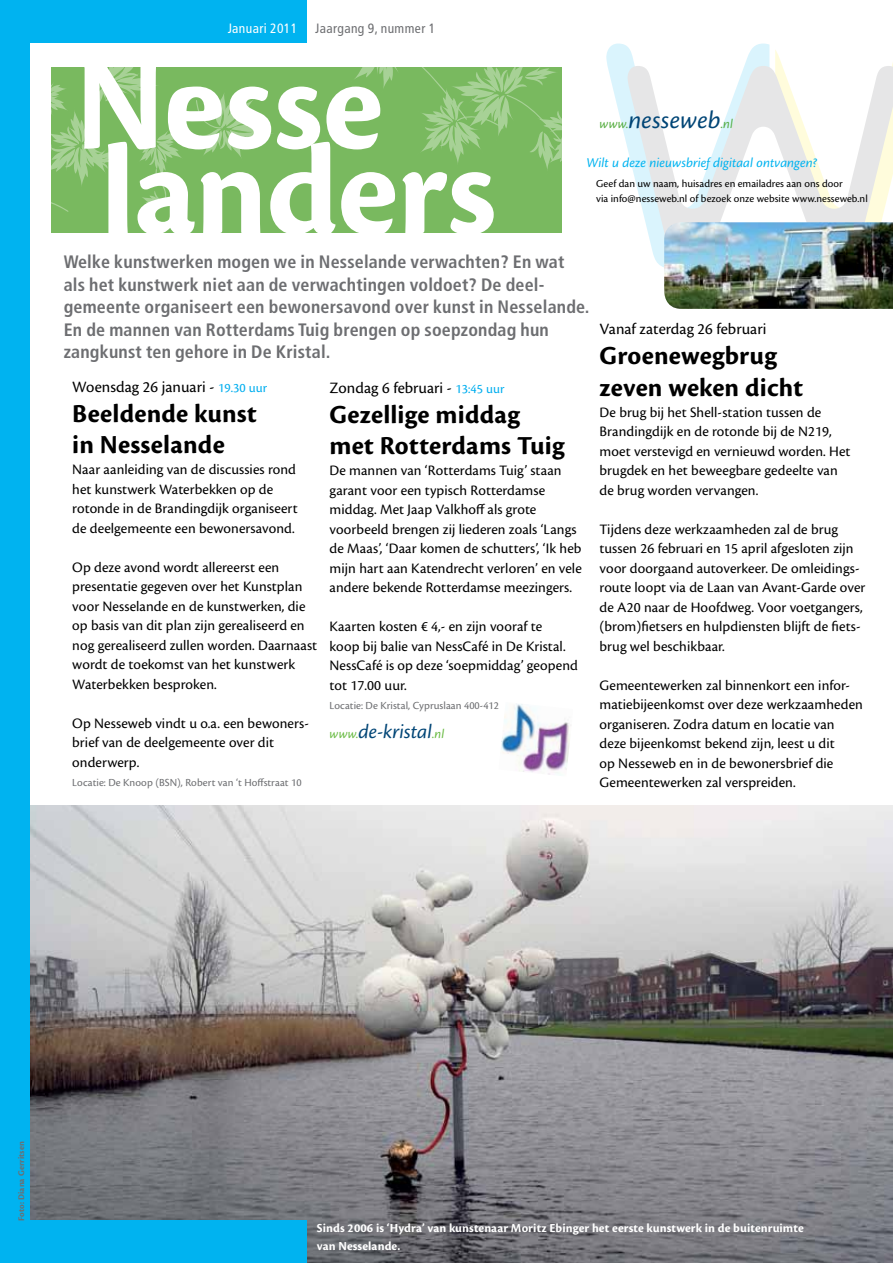
<style>
.page{position:relative;width:893px;height:1263px;background:#fff}
.page>*{position:absolute;margin:0;border:0;box-sizing:border-box;transform-origin:0 0}
.t1{font:700 27px/31.5px "Cronos Pro";letter-spacing:.005em;color:#000}
.t2{font:italic 26.1px "Cronos Pro";letter-spacing:.005em;color:#004576}
.t3{font:italic 21px "Cronos Pro";color:#004576}
.t4{font:700 condensed 18px/22.5px "Frutiger LT Std";letter-spacing:.01em;color:#6d6e71}
.t5{font:16.5px "Cronos Pro";color:#000}
.t6{font:15px/19.5px "Cronos Pro";letter-spacing:.005em;color:#000}
.t7{font:italic 14.1px "Cronos Pro";color:#00b3f0}
.t8{font:condensed 13.5px "Frutiger LT Std";letter-spacing:.03em;color:#6d6e71}
.t9{font:condensed 13.5px "Frutiger LT Std";letter-spacing:.03em;color:#fff}
.t10{font:700 12.75px/18px "Cronos Pro";letter-spacing:.005em;color:#fff}
.t11{font:11.25px "Cronos Pro";letter-spacing:.005em;color:#6d6e71}
.t12{font:11.1px/15px "Cronos Pro";letter-spacing:.005em;color:#000}
.t13{font:700 9px "Cronos Pro";letter-spacing:.01em;color:#6d6e71}
.s1{font-size:13.65px;color:#57ad41}
.s2{font-size:13.5px;color:#00aeef}
.s3{font-size:13.65px;color:#6abb44}
</style>
<div class="page">
<img style="left:501px;top:703px;width:70px;height:72px">
<img style="left:30px;top:805px;width:863px;height:458px">
<svg style="left:606px;top:43px;width:163px;height:224px"></svg>
<svg style="left:627px;top:66px;width:266px;height:195px"></svg>
<div style="left:0;top:0;width:306px;height:43px;background:#00b3f0"></div>
<div style="left:0;top:0;width:30px;height:1263px;background:#00b3f0"></div>
<div style="left:0;top:1220px;width:306px;height:43px;background:#00b3f0"></div>
<svg style="left:52px;top:67px;width:510px;height:166px"></svg>
<img style="left:664px;top:222px;width:229px;height:87px">
<p class="t9" style="left:228px;top:21px;width:71px">Januari 2011</p>
<p class="t8" style="left:315px;top:21px;width:122px">Jaargang 9, nummer 1</p>
<h2 class="t2" style="left:600px;top:105px;width:135px"><span class="s1">www.</span>nesseweb<span class="s1">.nl</span></h2>
<p class="t7" style="left:587px;top:155px;width:232px">Wilt u deze nieuwsbrief digitaal ontvangen?</p>
<p class="t12" style="left:596px;top:176px;width:273px">Geef dan uw naam, huisadres en emailadres aan ons door<br>via info@nesseweb.nl of bezoek onze website www.nesseweb.nl</p>
<p class="t4" style="left:64px;top:251px;width:527px">Welke kunstwerken mogen we in Nesselande verwachten? En wat als het kunstwerk niet aan de verwachtingen voldoet? De deel&shy;gemeente organiseert een bewonersavond over kunst in Nesselande.<br>En de mannen van Rotterdams Tuig brengen op soepzondag hun zangkunst ten gehore in De Kristal.</p>
<p class="t5" style="left:72px;top:377px;width:196px">Woensdag 26 januari - <span class="s2">19.30 uur</span></p>
<h1 class="t1" style="left:72px;top:398px;width:186px">Beeldende kunst in Nesselande</h1>
<p class="t6" style="left:72px;top:460px;width:227px">Naar aanleiding van de discussies rond het kunstwerk Waterbekken op de rotonde in de Brandingdijk organiseert de deelgemeente een bewonersavond.</p>
<p class="t6" style="left:72px;top:557px;width:246px">Op deze avond wordt allereerst een presentatie gegeven over het Kunstplan voor Nesselande en de kunstwerken, die op basis van dit plan zijn gerealiseerd en nog gerealiseerd zullen worden. Daarnaast wordt de toekomst van het kunstwerk Waterbekken besproken.</p>
<p class="t6" style="left:72px;top:713px;width:237px">Op Nesseweb vindt u o.a. een bewoners&shy;brief van de deelgemeente over dit onderwerp.</p>
<p class="t11" style="left:72px;top:776px;width:231px">Locatie: De Knoop (BSN), Robert van ‘t Hoffstraat 10</p>
<p class="t5" style="left:330px;top:378px;width:176px">Zondag 6 februari - <span class="s2">13:45 uur</span></p>
<h1 class="t1" style="left:330px;top:399px;width:236px">Gezellige middag met Rotterdams Tuig</h1>
<p class="t6" style="left:330px;top:461px;width:254px">De mannen van ‘Rotterdams Tuig’ staan garant voor een typisch Rotterdamse middag. Met Jaap Valkhoff als grote voorbeeld brengen zij liederen zoals ‘Langs de Maas’, ‘Daar komen de schutters’, ‘Ik heb mijn hart aan Katendrecht verloren’ en vele andere bekende Rotterdamse meezingers.</p>
<p class="t6" style="left:330px;top:617px;width:250px">Kaarten kosten € 4,- en zijn vooraf te<br>koop bij balie van NessCafé in De Kristal.<br>NessCafé is op deze ‘soepmiddag’ geopend tot 17.00 uur.</p>
<p class="t11" style="left:330px;top:699px;width:171px">Locatie: De Kristal, Cypruslaan 400-412</p>
<h3 class="t3" style="left:330px;top:719px;width:116px"><span class="s3">www.</span>de-kristal<span class="s3">.nl</span></h3>
<p class="t5" style="left:600px;top:319px;width:168px">Vanaf zaterdag 26 februari</p>
<h1 class="t1" style="left:600px;top:340px;width:205px">Groenewegbrug zeven weken dicht</h1>
<p class="t6" style="left:600px;top:402px;width:252px">De brug bij het Shell-station tussen de Brandingdijk en de rotonde bij de N219, moet verstevigd en vernieuwd worden. Het brugdek en het beweegbare gedeelte van de brug worden vervangen.</p>
<p class="t6" style="left:600px;top:519px;width:267px">Tijdens deze werkzaamheden zal de brug tussen 26 februari en 15 april afgesloten zijn voor doorgaand autoverkeer. De omleidings&shy;route loopt via de Laan van Avant-Garde over de A20 naar de Hoofdweg. Voor voetgangers, (brom)fietsers en hulpdiensten blijft de fiets&shy;brug wel beschikbaar.</p>
<p class="t6" style="left:600px;top:675px;width:265px">Gemeentewerken zal binnenkort een infor&shy;matiebijeenkomst over deze werkzaamheden organiseren. Zodra datum en locatie van deze bijeenkomst bekend zijn, leest u dit<br>op Nesseweb en in de bewonersbrief die Gemeentewerken zal verspreiden.</p>
<p class="t13" style="left:16px;top:1221px;width:81px;rotate:-90deg">Foto: Diana Gerritsen</p>
<p class="t10" style="left:317px;top:1219px;width:488px">Sinds 2006 is ‘Hydra’ van kunstenaar Moritz Ebinger het eerste kunstwerk in de buitenruimte van Nesselande.</p>
</div>
